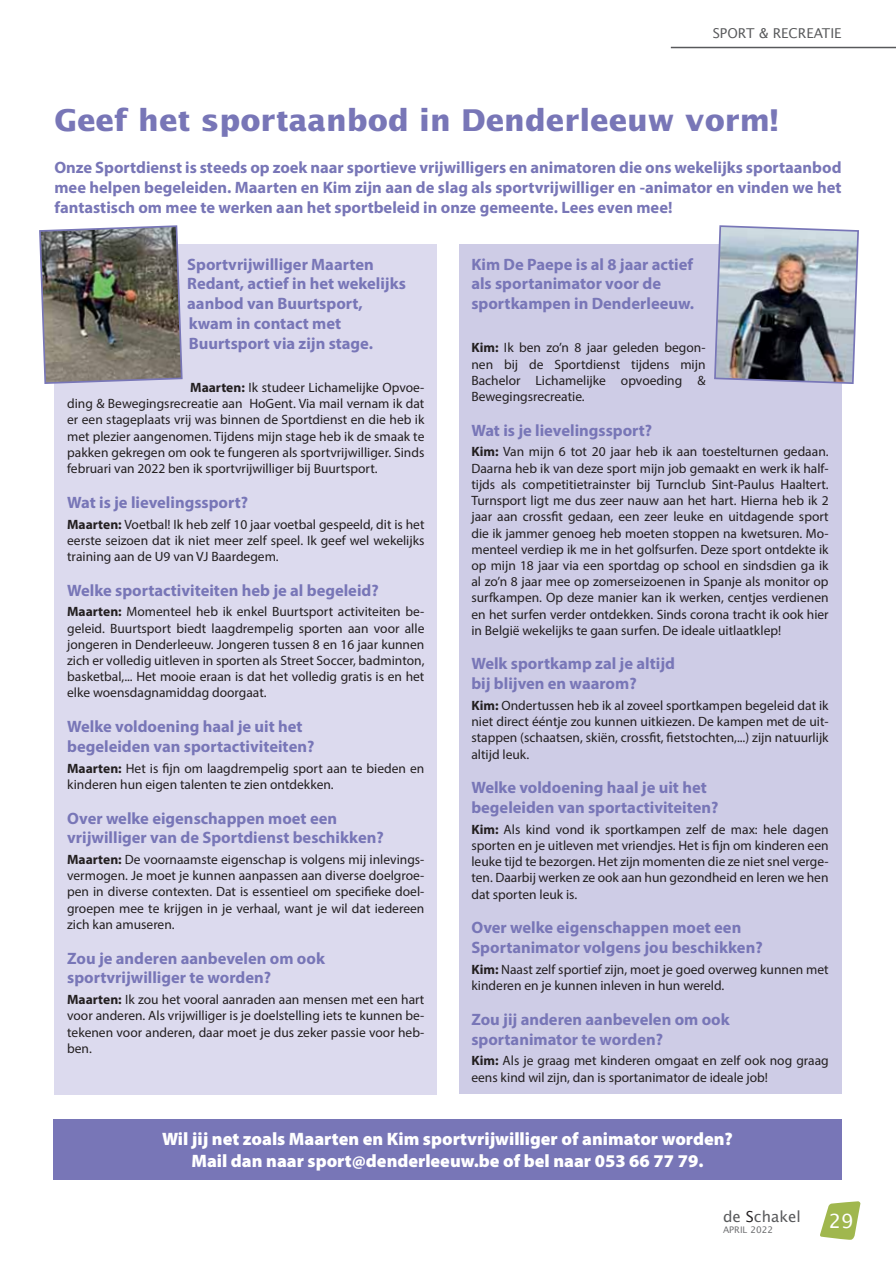
<style>
.page{position:relative;width:896px;height:1266px;background:#fff}
.page>*{position:absolute;margin:0;border:0;box-sizing:border-box;transform-origin:0 0}
.t1{font:700 30px "Lucida Sans Std";color:#7876b7}
.t2{font:19.5px "Lucida Sans Std";color:#fff}
.t3{font:900 18px/21.6px "Myriad Pro";color:#fff;text-align:center}
.t4{font:700 16.5px/19.8px "Myriad Pro";color:#7876b7}
.t5{font:15.15px "Lucida Sans Std";color:#58595b}
.t6{font:13.5px/16.2px "Myriad Pro";color:#231f20;text-align:justify}
.t7{font:13.5px "Lucida Sans Std";color:#58595b}
.t8{font:9px "Lucida Sans Std";color:#6d6e70}
.s1{font-weight:700}
.s2{color:#231f20}
</style>
<div class="page">
<hr style="left:670px;top:47px;width:225px;height:1px;background:#58595b">
<svg style="left:820px;top:1201px;width:40px;height:38px"></svg>
<div style="left:54px;top:244px;width:383px;height:851px;background:#dcdaee"></div>
<div style="left:458px;top:244px;width:383px;height:850px;background:#cecce6"></div>
<img style="left:39px;top:225px;width:144px;height:159px">
<img style="left:714px;top:225px;width:145px;height:160px">
<div style="left:53px;top:1118px;width:788px;height:61px;background:#7876b7"></div>
<p class="t7" style="left:712px;top:25px;width:130px">SPORT &amp; RECREATIE</p>
<h1 class="t1" style="left:54px;top:106px;width:725px">Geef het sportaanbod in Denderleeuw vorm!</h1>
<p class="t4" style="left:54px;top:159px;width:788px;text-align:justify">Onze Sportdienst is steeds op zoek naar sportieve vrijwilligers en animatoren die ons wekelijks sportaanbod mee helpen begeleiden. Maarten en Kim zijn aan de slag als sportvrijwilliger en -animator en vinden we het fantastisch om mee te werken aan het sportbeleid in onze gemeente. Lees even mee!</p>
<p class="t4" style="left:187px;top:256px;width:220px">Sportvrijwilliger Maarten<br>Redant, actief in het wekelijks aanbod van Buurtsport, kwam in contact met<br>Buurtsport via zijn stage.</p>
<p class="t6" style="left:67px;top:381px;width:359px;text-indent:123px"><span class="s1">Maarten:</span> Ik studeer Lichamelijke Opvoe&shy;ding &amp; Bewegingsrecreatie aan HoGent. Via mail vernam ik dat er een stageplaats vrij was binnen de Sportdienst en die heb ik met plezier aangenomen. Tijdens mijn stage heb ik de smaak te pakken gekregen om ook te fungeren als sportvrijwilliger. Sinds februari van 2022 ben ik sportvrijwilliger bij Buurtsport.</p>
<p class="t4" style="left:67px;top:494px;width:182px">Wat is je lievelingssport?</p>
<p class="t6" style="left:67px;top:517px;width:359px"><span class="s1">Maarten:</span> Voetbal! Ik heb zelf 10 jaar voetbal gespeeld, dit is het eerste seizoen dat ik niet meer zelf speel. Ik geef wel wekelijks training aan de U9 van VJ Baardegem.</p>
<p class="t4" style="left:67px;top:581px;width:313px">Welke sportactiviteiten heb je al begeleid?</p>
<p class="t6" style="left:67px;top:605px;width:359px"><span class="s1">Maarten:</span> Momenteel heb ik enkel Buurtsport activiteiten be&shy;geleid. Buurtsport biedt laagdrempelig sporten aan voor alle jongeren in Denderleeuw. Jongeren tussen 8 en 16 jaar kunnen zich er volledig uitleven in sporten als Street Soccer, badminton, basketbal,... Het mooie eraan is dat het volledig gratis is en het elke woensdagnamiddag doorgaat.</p>
<p class="t4" style="left:67px;top:718px;width:249px">Welke voldoening haal je uit het begeleiden van sportactiviteiten?</p>
<p class="t6" style="left:67px;top:761px;width:359px"><span class="s1">Maarten:</span> Het is fijn om laagdrempelig sport aan te bieden en kinderen hun eigen talenten te zien ontdekken.</p>
<p class="t4" style="left:67px;top:809px;width:318px">Over welke eigenschappen moet een vrijwilliger van de Sportdienst beschikken?</p>
<p class="t6" style="left:67px;top:852px;width:359px"><span class="s1">Maarten:</span> De voornaamste eigenschap is volgens mij inlevings&shy;vermogen. Je moet je kunnen aanpassen aan diverse doelgroe&shy;pen in diverse contexten. Dat is essentieel om specifieke doel&shy;groepen mee te krijgen in je verhaal, want je wil dat iedereen zich kan amuseren.</p>
<p class="t4" style="left:67px;top:949px;width:259px">Zou je anderen aanbevelen om ook sportvrijwilliger te worden?</p>
<p class="t6" style="left:67px;top:992px;width:359px"><span class="s1">Maarten:</span> Ik zou het vooral aanraden aan mensen met een hart voor anderen. Als vrijwilliger is je doelstelling iets te kunnen be&shy;tekenen voor anderen, daar moet je dus zeker passie voor heb&shy;ben.</p>
<p class="t4" style="left:471px;top:256px;width:224px">Kim De Paepe is al 8 jaar actief als sportanimator voor de sportkampen in Denderleeuw.</p>
<p class="t6" style="left:471px;top:341px;width:236px"><span class="s1">Kim:</span> Ik ben zo’n 8 jaar geleden begon&shy;nen bij de Sportdienst tijdens mijn Bachelor Lichamelijke opvoeding &amp; Bewegingsrecreatie.</p>
<p class="t4" style="left:471px;top:422px;width:182px">Wat is je lievelingssport?</p>
<p class="t6" style="left:471px;top:445px;width:359px"><span class="s1">Kim:</span> Van mijn 6 tot 20 jaar heb ik aan toestelturnen gedaan.<br>Daarna heb ik van deze sport mijn job gemaakt en werk ik half&shy;tijds als competitietrainster bij Turnclub Sint-Paulus Haaltert.<br>Turnsport ligt me dus zeer nauw aan het hart. Hierna heb ik 2 jaar aan crossfit gedaan, een zeer leuke en uitdagende sport die ik jammer genoeg heb moeten stoppen na kwetsuren. Mo&shy;menteel verdiep ik me in het golfsurfen. Deze sport ontdekte ik op mijn 18 jaar via een sportdag op school en sindsdien ga ik al zo’n 8 jaar mee op zomerseizoenen in Spanje als monitor op surfkampen. Op deze manier kan ik werken, centjes verdienen en het surfen verder ontdekken. Sinds corona tracht ik ook hier in België wekelijks te gaan surfen. De ideale uitlaatklep!</p>
<p class="t4" style="left:471px;top:655px;width:205px">Welk sportkamp zal je altijd bij blijven en waarom?</p>
<p class="t6" style="left:471px;top:698px;width:359px"><span class="s1">Kim:</span> Ondertussen heb ik al zoveel sportkampen begeleid dat ik niet direct ééntje zou kunnen uitkiezen. De kampen met de uit&shy;stappen (schaatsen, skiën, crossfit, fietstochten,...) zijn natuurlijk altijd leuk.</p>
<p class="t4" style="left:471px;top:779px;width:249px">Welke voldoening haal je uit het begeleiden van sportactiviteiten?</p>
<p class="t6" style="left:471px;top:822px;width:359px"><span class="s1">Kim:</span> Als kind vond ik sportkampen zelf de max: hele dagen sporten en je uitleven met vriendjes. Het is fijn om kinderen een leuke tijd te bezorgen. Het zijn momenten die ze niet snel verge&shy;ten. Daarbij werken ze ook aan hun gezondheid en leren we hen dat sporten leuk is.</p>
<p class="t4" style="left:471px;top:919px;width:293px">Over welke eigenschappen moet een<br>Sportanimator volgens jou beschikken?</p>
<p class="t6" style="left:471px;top:962px;width:359px"><span class="s1">Kim:</span> Naast zelf sportief zijn, moet je goed overweg kunnen met kinderen en je kunnen inleven in hun wereld.</p>
<p class="t4" style="left:471px;top:1010px;width:260px">Zou jij anderen aanbevelen om ook sportanimator te worden?</p>
<p class="t6" style="left:471px;top:1054px;width:359px"><span class="s1">Kim:</span> Als je graag met kinderen omgaat en zelf ook nog graag eens kind wil zijn, dan is sportanimator de ideale job!</p>
<h3 class="t3" style="left:162px;top:1130px;width:572px">Wil jij net zoals Maarten en Kim sportvrijwilliger of animator worden?<br>Mail dan naar sport@denderleeuw.be of bel naar 053 66 77 79.</h3>
<p class="t5" style="left:723px;top:1208px;width:79px">de <span class="s2">S</span>chakel</p>
<p class="t8" style="left:723px;top:1224px;width:52px">APRIL 2022</p>
<h2 class="t2" style="left:828px;top:1209px;width:26px">29</h2>
</div>
